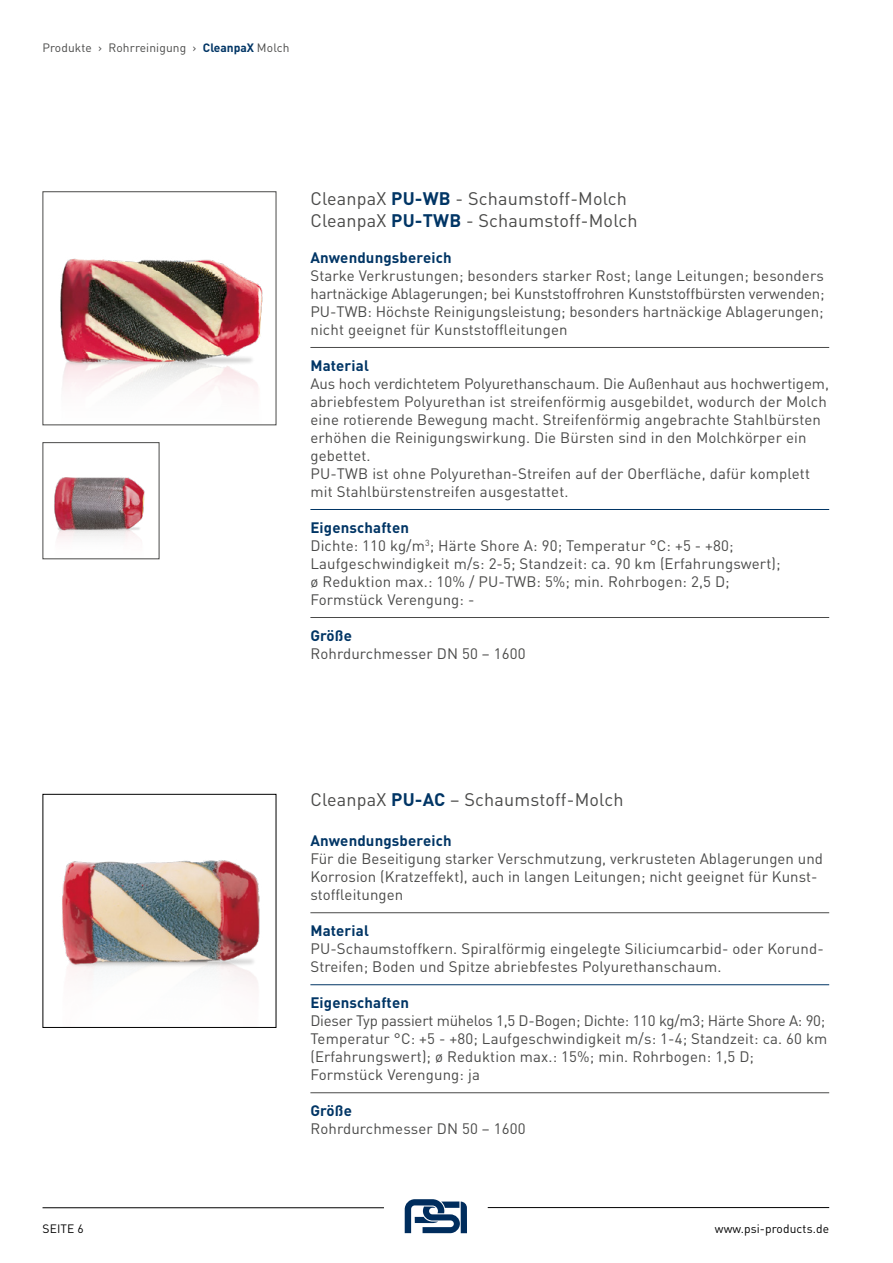
<style>
.page{position:relative;width:893px;height:1263px;background:#fff}
.page>*{position:absolute;margin:0;border:0;box-sizing:border-box;transform-origin:0 0}
.t1{font:18px/21.6px "DIN Pro";letter-spacing:.01em;color:#4a4a49}
.t2{font:15px/18px "DIN Pro";letter-spacing:.01em;color:#4a4a49}
.t3{font:700 15px "DIN Pro";letter-spacing:.01em;color:#003565}
.t4{font:12px "DIN Pro";letter-spacing:.01em;color:#4a4a49}
.t5{font:12px "DIN Pro";letter-spacing:.01em;color:#000}
.s1{font-weight:700;color:#003565}
</style>
<div class="page">
<svg style="left:405px;top:1199px;width:62px;height:34px"></svg>
<hr style="left:43px;top:1207px;width:341px;height:1px;background:#000">
<hr style="left:488px;top:1207px;width:341px;height:1px;background:#000">
<img style="left:62px;top:860px;width:198px;height:127px">
<div style="left:43px;top:794px;width:233px;height:234px;border:1px solid #000"></div>
<img style="left:60px;top:258px;width:203px;height:134px">
<img style="left:54px;top:477px;width:91px;height:63px">
<div style="left:43px;top:442px;width:116px;height:117px;border:1px solid #4a4a49"></div>
<hr style="left:310px;top:347px;width:519px;height:1px;background:#4a4a49">
<hr style="left:310px;top:509px;width:519px;height:1px;background:#003565">
<hr style="left:310px;top:617px;width:519px;height:1px;background:#4a4a49">
<hr style="left:310px;top:912px;width:519px;height:1px;background:#4a4a49">
<hr style="left:310px;top:984px;width:519px;height:1px;background:#003565">
<hr style="left:310px;top:1092px;width:519px;height:1px;background:#4a4a49">
<p class="t4" style="left:43px;top:39px;width:248px">Produkte › Rohrreinigung › <span class="s1">CleanpaX</span> Molch</p>
<p class="t1" style="left:310px;top:187px;width:329px">CleanpaX <span class="s1">PU-WB</span> - Schaumstoff-Molch<br>CleanpaX <span class="s1">PU-TWB</span> - Schaumstoff-Molch</p>
<p class="t3" style="left:310px;top:247px;width:143px">Anwendungsbereich</p>
<p class="t2" style="left:310px;top:266px;width:516px;text-align:justify">Starke Verkrustungen; besonders starker Rost; lange Leitungen; besonders hartnäckige Ablagerungen; bei Kunststoffrohren Kunststoffbürsten verwenden; PU-TWB: Höchste Reinigungsleistung; besonders hartnäckige Ablagerungen; nicht geeignet für Kunststoffleitungen</p>
<p class="t3" style="left:310px;top:355px;width:60px">Material</p>
<p class="t2" style="left:310px;top:374px;width:520px">Aus hoch verdichtetem Polyurethanschaum. Die Außenhaut aus hochwertigem, abriebfestem Polyurethan ist streifenförmig ausgebildet, wodurch der Molch eine rotierende Bewegung macht. Streifenförmig angebrachte Stahlbürsten erhöhen die Reinigungswirkung. Die Bürsten sind in den Molchkörper ein gebettet.<br>PU-TWB ist ohne Polyurethan-Streifen auf der Oberfläche, dafür komplett mit Stahlbürstenstreifen ausgestattet.</p>
<p class="t2" style="left:310px;top:518px;width:472px"><span class="s1">Eigenschaften<br></span>Dichte: 110 kg/m<sup>3</sup>; Härte Shore A: 90; Temperatur °C: +5 - +80; Laufgeschwindigkeit m/s: 2-5; Standzeit: ca. 90 km (Erfahrungswert); ø Reduktion max.: 10% / PU-TWB: 5%; min. Rohrbogen: 2,5 D; Formstück Verengung: -</p>
<p class="t3" style="left:310px;top:625px;width:43px">Größe</p>
<p class="t2" style="left:310px;top:644px;width:217px">Rohrdurchmesser DN 50 – 1600</p>
<p class="t1" style="left:310px;top:788px;width:315px">CleanpaX <span class="s1">PU-AC</span> – Schaumstoff-Molch</p>
<p class="t3" style="left:310px;top:830px;width:143px">Anwendungsbereich</p>
<p class="t2" style="left:310px;top:849px;width:514px">Für die Beseitigung starker Verschmutzung, verkrusteten Ablagerungen und<br>Korrosion (Kratzeffekt), auch in langen Leitungen; nicht geeignet für Kunst&shy;stoffleitungen</p>
<p class="t3" style="left:310px;top:920px;width:60px">Material</p>
<p class="t2" style="left:310px;top:939px;width:515px">PU-Schaumstoffkern. Spiralförmig eingelegte Siliciumcarbid- oder Korund-<br>Streifen; Boden und Spitze abriebfestes Polyurethanschaum.</p>
<p class="t3" style="left:310px;top:992px;width:100px">Eigenschaften</p>
<p class="t2" style="left:310px;top:1011px;width:519px">Dieser Typ passiert mühelos 1,5 D-Bogen; Dichte: 110 kg/m3; Härte Shore A: 90; Temperatur °C: +5 - +80; Laufgeschwindigkeit m/s: 1-4; Standzeit: ca. 60 km (Erfahrungswert); ø Reduktion max.: 15%; min. Rohrbogen: 1,5 D; Formstück Verengung: ja</p>
<p class="t3" style="left:310px;top:1100px;width:43px">Größe</p>
<p class="t2" style="left:310px;top:1119px;width:217px">Rohrdurchmesser DN 50 – 1600</p>
<p class="t5" style="left:43px;top:1221px;width:43px">SEITE 6</p>
<p class="t5" style="left:715px;top:1221px;width:116px">www.psi-products.de</p>
</div>
